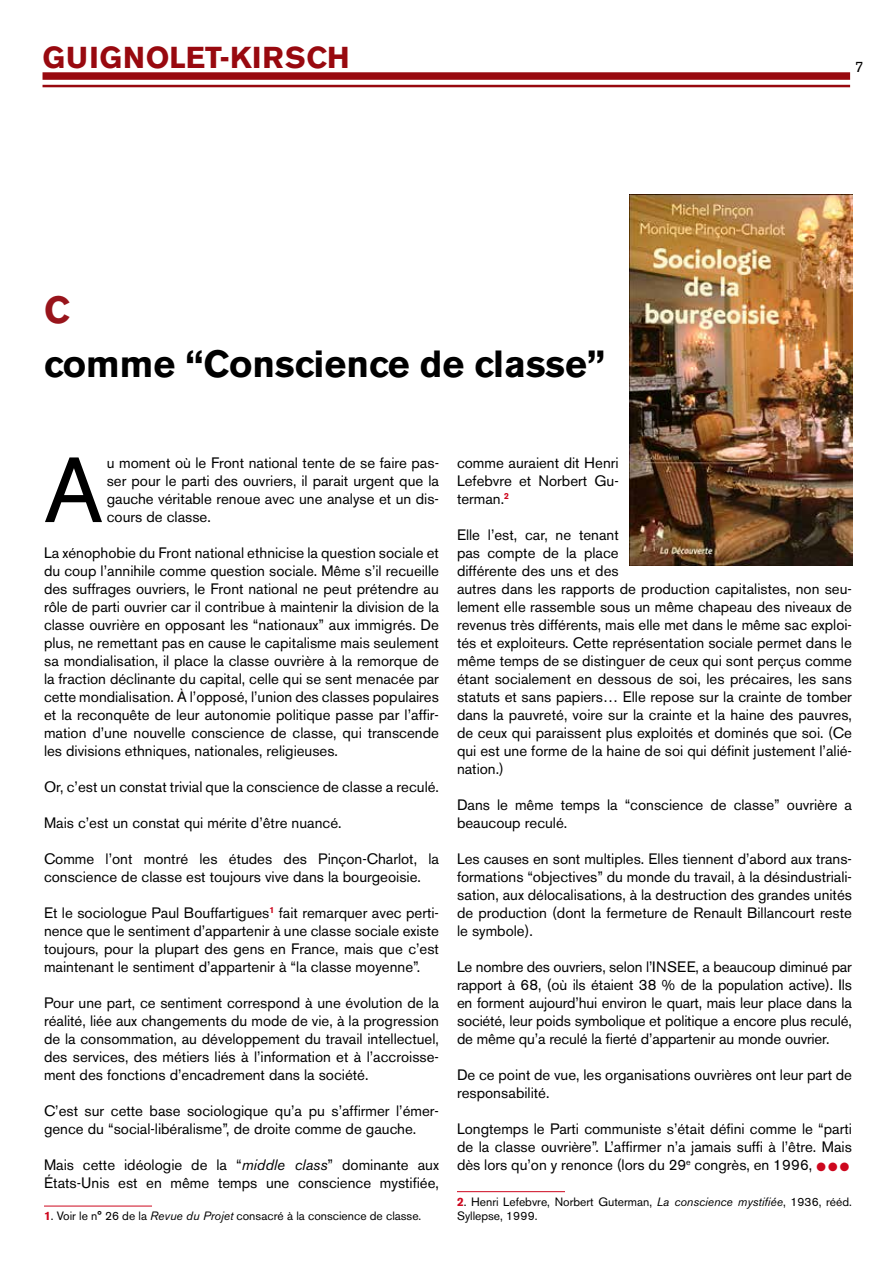
<style>
.page{position:relative;width:893px;height:1263px;background:#fff}
.page>*{position:absolute;margin:0;border:0;box-sizing:border-box;transform-origin:0 0}
.t1{font:91.5px "Akzidenz Grotesk BE";color:#000}
.t2{font:700 37.5px "Akzidenz Grotesk BE";color:#000}
.t3{font:700 37.5px "Akzidenz Grotesk BE";color:#98141b}
.t4{font:700 30px "Akzidenz Grotesk BE";letter-spacing:.02em;color:#98090f}
.t5{font:15px/18px "Akzidenz Grotesk BE";color:#000;text-align:justify}
.t6{font:12px/14.4px "Akzidenz Grotesk BE";color:#000}
.t7{font:12px "Zapf Dingbats ITC";color:#cd071e}
.s1{font-style:italic}
.s2{font-weight:700;color:#cd071e}
</style>
<div class="page">
<div style="left:43px;top:72px;width:807px;height:8px;background:#98090f"></div>
<hr style="left:43px;top:85px;width:807px;height:2px;background:#98090f">
<hr style="left:44px;top:1206px;width:108px;height:1px;background:#cd071e">
<hr style="left:457px;top:1191px;width:108px;height:1px;background:#cd071e">
<img style="left:629px;top:194px;width:223px;height:371px">
<h3 class="t4" style="left:43px;top:40px;width:309px">GUIGNOLET-KIRSCH</h3>
<h2 class="t3" style="left:44px;top:288px;width:27px">C</h2>
<h2 class="t2" style="left:44px;top:342px;width:562px">comme “Conscience de classe”</h2>
<p class="t5" style="left:855px;top:58px;width:10px">7</p>
<h1 class="t1" style="left:44px;top:436px;width:61px">A</h1>
<p class="t5" style="left:107px;top:454px;width:334px">u moment où le Front national tente de se faire pas&shy;ser pour le parti des ouvriers, il parait urgent que la gauche véritable renoue avec une analyse et un dis&shy;cours de classe.</p>
<p class="t5" style="left:44px;top:544px;width:396px">La xénophobie du Front national ethnicise la question sociale et du coup l’annihile comme question sociale. Même s’il recueille des suffrages ouvriers, le Front national ne peut prétendre au rôle de parti ouvrier car il contribue à maintenir la division de la classe ouvrière en opposant les “nationaux” aux immigrés. De plus, ne remettant pas en cause le capitalisme mais seulement sa mondialisation, il place la classe ouvrière à la remorque de la fraction déclinante du capital, celle qui se sent menacée par cette mondialisation. À l’opposé, l’union des classes populaires et la reconquête de leur autonomie politique passe par l’affir&shy;mation d’une nouvelle conscience de classe, qui transcende les divisions ethniques, nationales, religieuses.</p>
<p class="t5" style="left:44px;top:778px;width:396px">Or, c’est un constat trivial que la conscience de classe a reculé.</p>
<p class="t5" style="left:44px;top:814px;width:299px">Mais c’est un constat qui mérite d’être nuancé.</p>
<p class="t5" style="left:44px;top:850px;width:396px">Comme l’ont montré les études des Pinçon-Charlot, la conscience de classe est toujours vive dans la bourgeoisie.</p>
<p class="t5" style="left:44px;top:904px;width:396px">Et le sociologue Paul Bouffartigues<sup>1</sup> fait remarquer avec perti&shy;nence que le sentiment d’appartenir à une classe sociale existe toujours, pour la plupart des gens en France, mais que c’est maintenant le sentiment d’appartenir à “la classe moyenne”.</p>
<p class="t5" style="left:44px;top:994px;width:396px">Pour une part, ce sentiment correspond à une évolution de la réalité, liée aux changements du mode de vie, à la progression de la consommation, au développement du travail intellectuel, des services, des métiers liés à l’information et à l’accroisse&shy;ment des fonctions d’encadrement dans la société.</p>
<p class="t5" style="left:44px;top:1102px;width:396px">C’est sur cette base sociologique qu’a pu s’affirmer l’émer&shy;gence du “social-libéralisme”, de droite comme de gauche.</p>
<p class="t5" style="left:44px;top:1156px;width:396px">Mais cette idéologie de la “<span class="s1">middle class</span>” dominante aux<br>États-Unis est en même temps une conscience mystifiée,</p>
<p class="t6" style="left:44px;top:1209px;width:379px"><span class="s2">1</span>. Voir le n° 26 de la <span class="s1">Revue du Projet</span> consacré à la conscience de classe.</p>
<p class="t5" style="left:457px;top:454px;width:163px">comme auraient dit Henri Lefebvre et Norbert Gu&shy;terman.<sup>2</sup></p>
<p class="t5" style="left:457px;top:526px;width:396px;text-align:left">Elle l’est, car, ne tenant<br>pas compte de la place<br>différente des uns et des<br>autres dans les rapports de production capitalistes, non seu&shy;lement elle rassemble sous un même chapeau des niveaux de revenus très différents, mais elle met dans le même sac exploi&shy;tés et exploiteurs. Cette représentation sociale permet dans le même temps de se distinguer de ceux qui sont perçus comme étant socialement en dessous de soi, les précaires, les sans statuts et sans papiers… Elle repose sur la crainte de tomber dans la pauvreté, voire sur la crainte et la haine des pauvres, de ceux qui paraissent plus exploités et dominés que soi. (Ce qui est une forme de la haine de soi qui définit justement l’alié&shy;nation.)</p>
<p class="t5" style="left:457px;top:796px;width:396px">Dans le même temps la “conscience de classe” ouvrière a beaucoup reculé.</p>
<p class="t5" style="left:457px;top:850px;width:396px">Les causes en sont multiples. Elles tiennent d’abord aux trans&shy;formations “objectives” du monde du travail, à la désindustriali&shy;sation, aux délocalisations, à la destruction des grandes unités de production (dont la fermeture de Renault Billancourt reste le symbole).</p>
<p class="t5" style="left:457px;top:958px;width:397px">Le nombre des ouvriers, selon l’INSEE, a beaucoup diminué par rapport à 68, (où ils étaient 38 % de la population active). Ils en forment aujourd’hui environ le quart, mais leur place dans la société, leur poids symbolique et politique a encore plus reculé, de même qu’a reculé la fierté d’appartenir au monde ouvrier.</p>
<p class="t5" style="left:457px;top:1066px;width:396px">De ce point de vue, les organisations ouvrières ont leur part de responsabilité.</p>
<p class="t5" style="left:457px;top:1120px;width:396px">Longtemps le Parti communiste s’était défini comme le “parti de la classe ouvrière”. L’affirmer n’a jamais suffi à l’être. Mais dès lors qu’on y renonce (lors du 29<sup>e</sup> congrès, en 1996,</p>
<p class="t6" style="left:457px;top:1195px;width:396px"><span class="s2">2</span>. Henri Lefebvre, Norbert Guterman, <span class="s1">La conscience mystifiée</span>, 1936, rééd.<br>Syllepse, 1999.</p>
<p class="t7" style="left:817px;top:1161px;width:34px">● ● ●</p>
</div>
